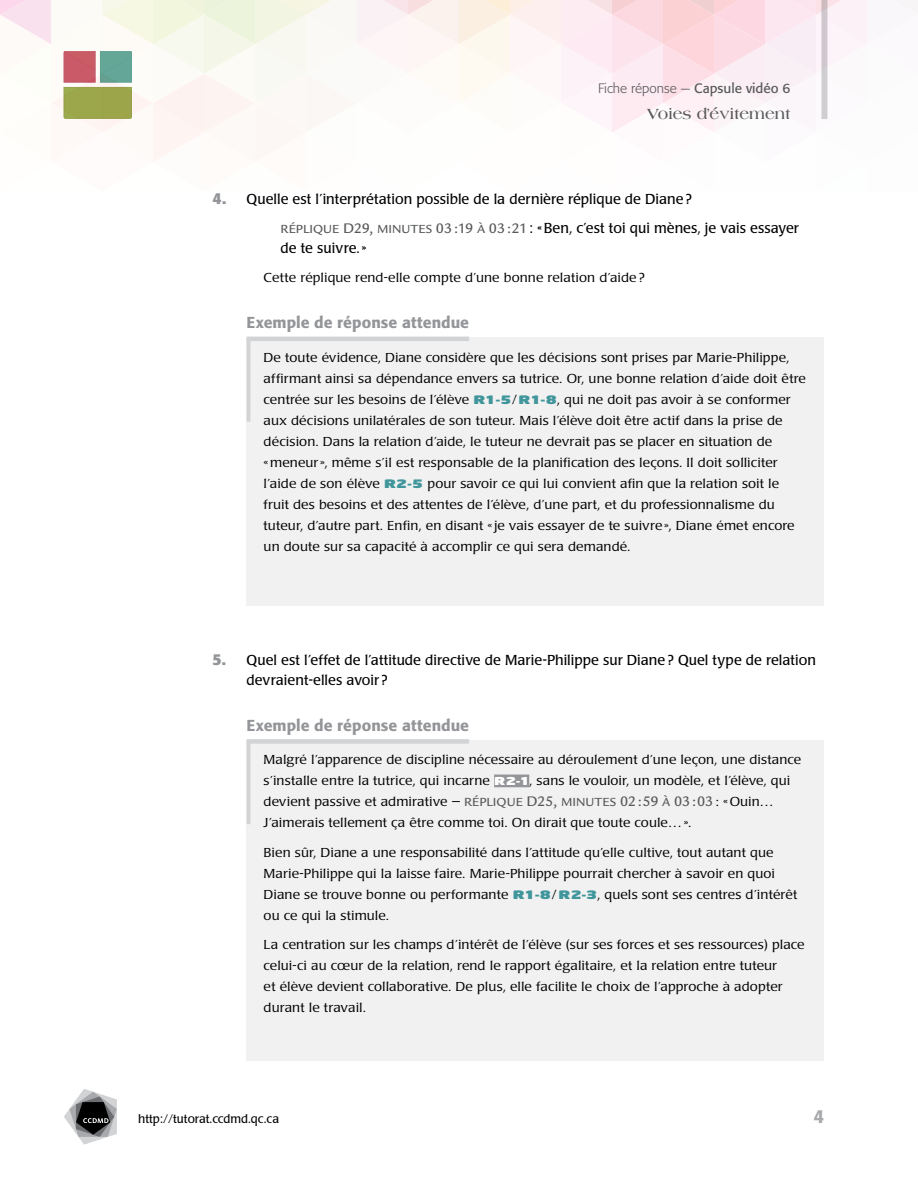
<style>
.page{position:relative;width:918px;height:1188px;background:#fff}
.page>*{position:absolute;margin:0;border:0;box-sizing:border-box;transform-origin:0 0}
.t1{font:500 18.75px "Formata";color:#a7a9ac}
.t2{font:500 15.75px "Formata";letter-spacing:.005em;color:#939598}
.t3{font:700 15.75px "Americana";color:#58595b}
.t4{font:14.25px/28.8px "Poppl Laudatio";letter-spacing:.005em;color:#000}
.t5{font:300 13.5px "Formata";color:#58595b}
.t6{font:300 12.9px/21px "Poppl Laudatio";letter-spacing:.005em;color:#000;scale:1.11 1}
.t7{font:12px "Poppl Laudatio";color:#000}
.s1{font-weight:400}
.s2{font-family:"Formata";font-weight:700;font-size:15.75px;color:#939598}
.s3{font-family:"Legacy Sans Medium SC850";font-size:12.75px;color:#58595b}
.s4{font-family:"Legacy Sans Medium SC850";font-size:15px;color:#58595b}
.s5{font-family:"Neo Sans";font-weight:900;font-size:11.55px;color:#40969b}
.s6{font-family:"Neo Sans";font-weight:900;font-size:10.8px;color:#fff}
.s7{font-family:"Legacy Sans Medium SC850";font-weight:400;font-size:12.75px;color:#58595b}
.s8{font-family:"Legacy Sans Medium SC850";font-weight:400;font-size:15px;color:#58595b}
</style>
<div class="page">
<svg style="left:0;top:0;width:867px;height:161px"></svg>
<svg style="left:821px;top:0;width:6px;height:119px"></svg>
<svg style="left:64px;top:1089px;width:53px;height:56px"></svg>
<div style="left:246px;top:740px;width:578px;height:320px;background:#f1f1f2"></div>
<div style="left:246px;top:337px;width:578px;height:268px;background:#f1f1f2"></div>
<hr style="left:247px;top:339px;width:3px;height:83px;background:#d1d3d4">
<hr style="left:247px;top:337px;width:222px;height:4px;background:#d1d3d4">
<hr style="left:247px;top:742px;width:3px;height:82px;background:#d1d3d4">
<div style="left:247px;top:739px;width:222px;height:5px;background:#d1d3d4"></div>
<div style="left:494px;top:775px;width:35px;height:12px;background:#939598"></div>
<p class="t5" style="left:598px;top:81px;width:194px">Fiche réponse — <span class="s1">Capsule vidéo 6</span></p>
<p class="t3" style="left:647px;top:105px;width:145px">Voies d’évitement</p>
<p class="t4" style="left:281px;top:185px;width:520px;text-indent:-68px"><span class="s2">4.</span> Quelle est l’interprétation possible de la dernière réplique de Diane?<br><span class="s3">RÉPLIQUE</span> <span class="s4">D29,</span> <span class="s3">M INUTES</span> <span class="s4">03:19</span> <span class="s3">À</span> <span class="s4">03:21</span>: «Ben, c’est toi qui mènes, je vais essayer</p>
<p class="t4" style="left:281px;top:234px;width:88px">de te suivre.»</p>
<p class="t6" style="left:264px;top:268px;width:345px">Cette réplique rend-elle compte d’une bonne relation d’aide?</p>
<p class="t2" style="left:247px;top:313px;width:224px">Exemple de réponse attendue</p>
<p class="t6" style="left:264px;top:347px;width:490px">De toute évidence, Diane considère que les décisions sont prises par Marie-Philippe, affirmant ainsi sa dépendance envers sa tutrice. Or, une bonne relation d’aide doit être centrée sur les besoins de l’élève <span class="s5">R1-5</span>/<span class="s5">R1-8</span>, qui ne doit pas avoir à se conformer aux décisions unilatérales de son tuteur. Mais l’élève doit être actif dans la prise de décision. Dans la relation d’aide, le tuteur ne devrait pas se placer en situation de «meneur», même s’il est responsable de la planification des leçons. Il doit solliciter l’aide de son élève <span class="s5">R2-5</span> pour savoir ce qui lui convient afin que la relation soit le fruit des besoins et des attentes de l’élève, d’une part, et du professionnalisme du tuteur, d’autre part. Enfin, en disant «je vais essayer de te suivre», Diane émet encore un doute sur sa capacité à accomplir ce qui sera demandé.</p>
<p class="t4" style="left:247px;top:650px;width:571px;line-height:20.2px;text-indent:-34px"><span class="s2">5.</span> Quel est l’effet de l’attitude directive de Marie-Philippe sur Diane? Quel type de relation devraient-elles avoir ?</p>
<p class="t2" style="left:247px;top:715px;width:224px">Exemple de réponse attendue</p>
<p class="t6" style="left:264px;top:750px;width:486px">Malgré l’apparence de discipline nécessaire au déroulement d’une leçon, une distance s’installe entre la tutrice, qui incarne <span class="s6">R2-1</span>, sans le vouloir, un modèle, et l’élève, qui devient passive et admirative – <span class="s7">RÉPLIQUE</span> <span class="s8">D25,</span> <span class="s7">MINUTES</span> <span class="s8">02:59</span> <span class="s7">À</span> <span class="s8">03:03</span>: «Ouin… J’aimerais tellement ça être comme toi. On dirait que toute coule…».</p>
<p class="t6" style="left:264px;top:842px;width:482px">Bien sûr, Diane a une responsabilité dans l’attitude qu’elle cultive, tout autant que Marie-Philippe qui la laisse faire. Marie-Philippe pourrait chercher à savoir en quoi Diane se trouve bonne ou performante <span class="s5">R1-8</span>/<span class="s5">R2-3</span>, quels sont ses centres d’intérêt ou ce qui la stimule.</p>
<p class="t6" style="left:264px;top:935px;width:489px">La centration sur les champs d’intérêt de l’élève (sur ses forces et ses ressources) place celui-ci au cœur de la relation, rend le rapport égalitaire, et la relation entre tuteur<br>et élève devient collaborative. De plus, elle facilite le choix de l’approche à adopter durant le travail.</p>
<p class="t7" style="left:138px;top:1112px;width:142px">http://tutorat.ccdmd.qc.ca</p>
<h1 class="t1" style="left:814px;top:1105px;width:12px">4</h1>
</div>
